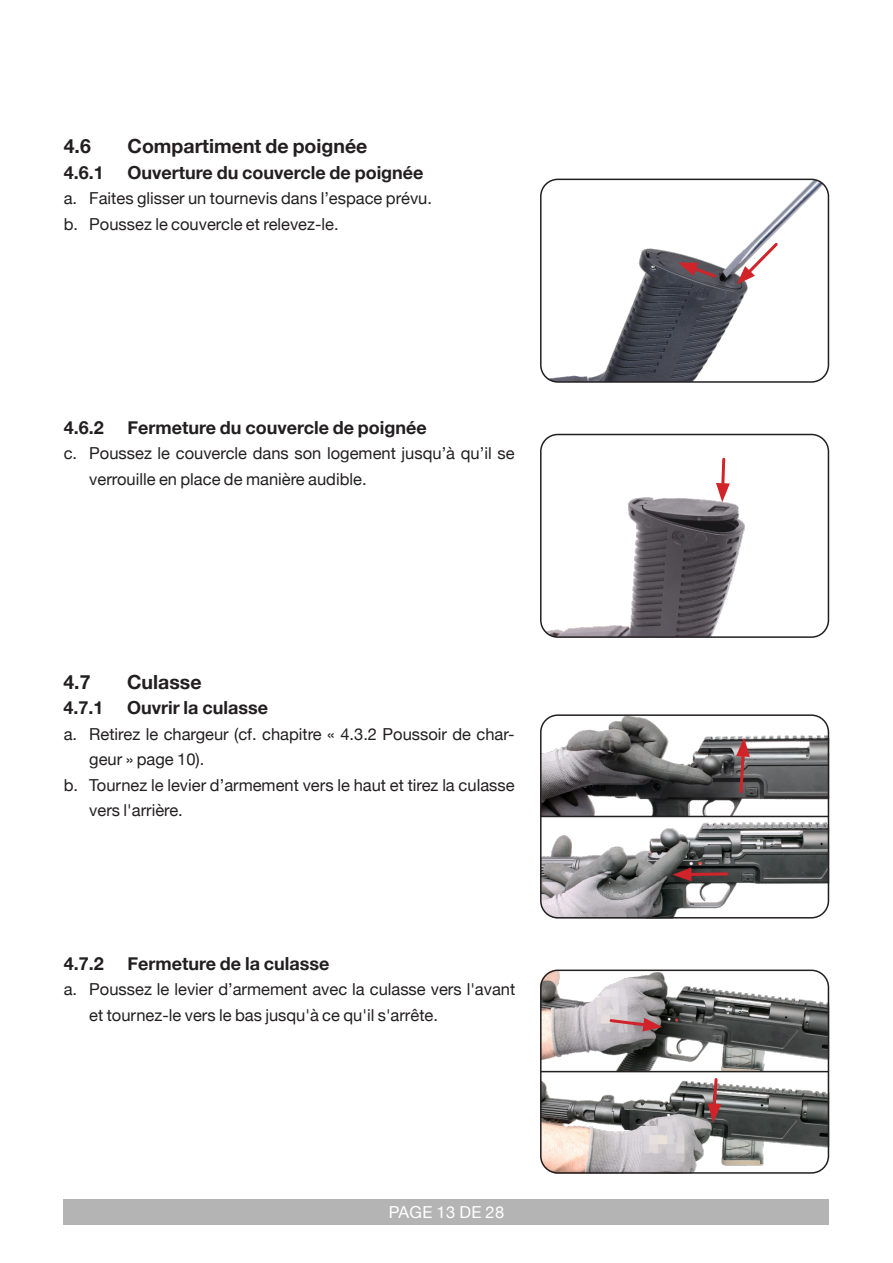
<style>
.page{position:relative;width:893px;height:1263px;background:#fff}
.page>*{position:absolute;margin:0;border:0;box-sizing:border-box;transform-origin:0 0}
.t1{font:700 19.5px "Helvetica Neue";color:#231f20}
.t2{font:700 18px "Helvetica Neue";color:#231f20}
.t3{font:16.5px/25.5px "Helvetica Neue";color:#231f20}
.t4{font:16.5px "Helvetica Neue";letter-spacing:.02em;color:#fff}
</style>
<div class="page">
<div style="left:64px;top:1199px;width:765px;height:26px;background:#b4b4b4"></div>
<img style="left:543px;top:497px;width:202px;height:138px">
<div style="left:540px;top:434px;width:289px;height:204px;border:2px solid #231f20;border-radius:17px"></div>
<svg style="left:716px;top:457px;width:14px;height:45px"></svg>
<img style="left:541px;top:179px;width:287px;height:201px">
<div style="left:540px;top:179px;width:289px;height:204px;border:2px solid #231f20;border-radius:17px"></div>
<svg style="left:737px;top:240px;width:43px;height:44px"></svg>
<svg style="left:678px;top:263px;width:40px;height:17px"></svg>
<img style="left:540px;top:822px;width:289px;height:96px">
<img style="left:540px;top:717px;width:289px;height:99px">
<hr style="left:541px;top:816px;width:287px;height:1px;background:#231f20">
<div style="left:540px;top:714px;width:289px;height:204px;border:2px solid #231f20;border-radius:17px"></div>
<svg style="left:736px;top:737px;width:14px;height:58px"></svg>
<svg style="left:672px;top:867px;width:58px;height:14px"></svg>
<img style="left:540px;top:1081px;width:289px;height:90px">
<img style="left:543px;top:972px;width:286px;height:99px">
<hr style="left:541px;top:1071px;width:287px;height:1px;background:#231f20">
<div style="left:540px;top:969px;width:289px;height:205px;border:2px solid #231f20;border-radius:17px"></div>
<svg style="left:608px;top:1017px;width:54px;height:14px"></svg>
<svg style="left:707px;top:1078px;width:14px;height:45px"></svg>
<p class="t1" style="left:64px;top:134px;width:29px">4.6</p>
<p class="t1" style="left:128px;top:134px;width:241px">Compartiment de poignée</p>
<p class="t2" style="left:64px;top:161px;width:42px">4.6.1</p>
<p class="t2" style="left:128px;top:161px;width:298px">Ouverture du couvercle de poignée</p>
<p class="t3" style="left:64px;top:185px;width:370px">a. Faites glisser un tournevis dans l’espace prévu.</p>
<p class="t3" style="left:64px;top:211px;width:276px">b. Poussez le couvercle et relevez-le.</p>
<p class="t2" style="left:64px;top:416px;width:42px">4.6.2</p>
<p class="t2" style="left:128px;top:416px;width:301px">Fermeture du couvercle de poignée</p>
<p class="t3" style="left:89px;top:440px;width:427px;text-indent:-26px">c. Poussez le couvercle dans son logement jusqu’à qu’il se verrouille en place de manière audible.</p>
<p class="t1" style="left:63px;top:670px;width:29px">4.7</p>
<p class="t1" style="left:127px;top:670px;width:76px">Culasse</p>
<p class="t2" style="left:63px;top:697px;width:42px">4.7.1</p>
<p class="t2" style="left:127px;top:697px;width:142px">Ouvrir la culasse</p>
<p class="t3" style="left:89px;top:721px;width:427px;text-indent:-26px">a. Retirez le chargeur (cf. chapitre « 4.3.2 Poussoir de char&shy;geur » page 10).</p>
<p class="t3" style="left:89px;top:772px;width:427px;text-indent:-26px">b. Tournez le levier d’armement vers le haut et tirez la culasse vers l'arrière.</p>
<p class="t2" style="left:64px;top:952px;width:42px">4.7.2</p>
<p class="t2" style="left:128px;top:952px;width:203px">Fermeture de la culasse</p>
<p class="t3" style="left:89px;top:976px;width:427px;text-indent:-26px">a. Poussez le levier d’armement avec la culasse vers l'avant et tournez-le vers le bas jusqu'à ce qu'il s'arrête.</p>
<p class="t4" style="left:389px;top:1202px;width:117px">PAGE 13 DE 28</p>
</div>
